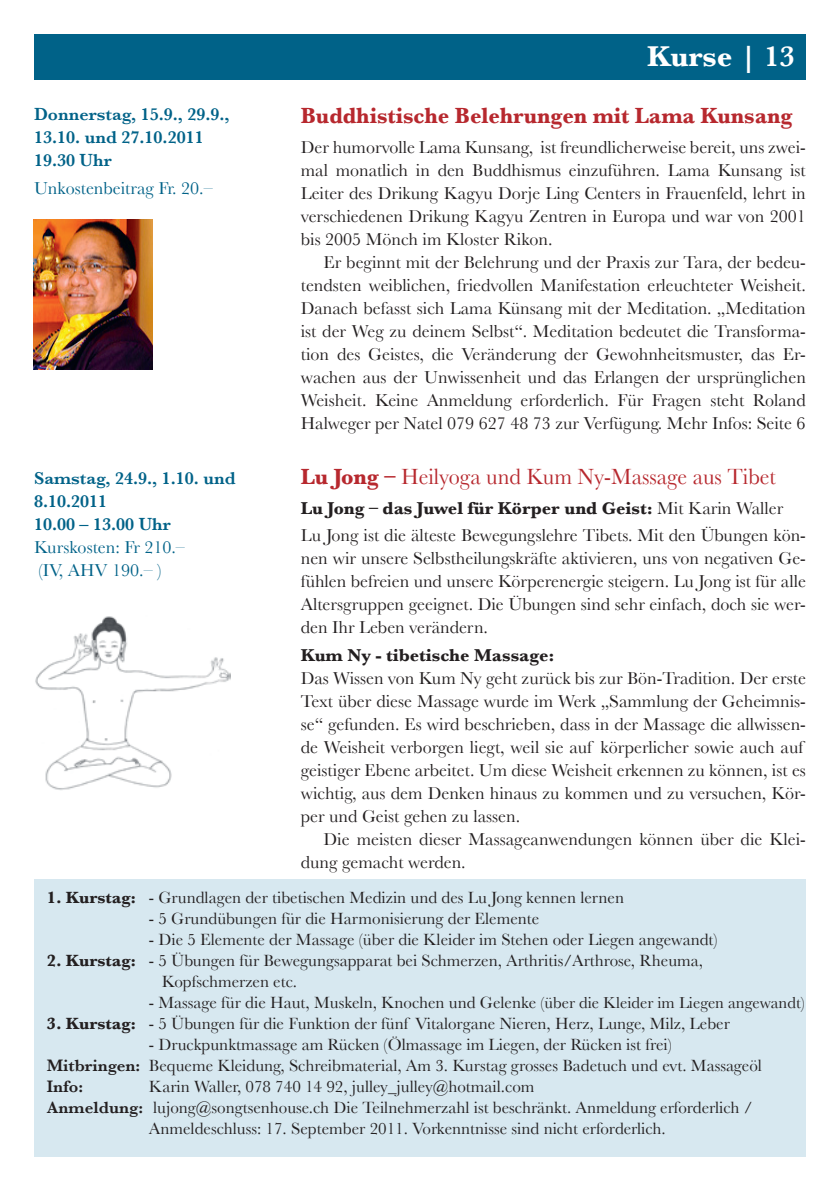
<style>
.page{position:relative;width:840px;height:1191px;background:#fff}
.page>*{position:absolute;margin:0;border:0;box-sizing:border-box;transform-origin:0 0}
.t1{font:700 30px "Baskerville";color:#fff}
.t2{font:23px "Baskerville";color:#b7282e;scale:.96 1}
.t3{font:700 23px "Baskerville";color:#b7282e;scale:.96 1}
.t4{font:18px/23px "Baskerville";color:#231f20;text-align:justify}
.t5{font:600 18px/23px "Baskerville";color:#006288}
.t6{font:18px/23px "Baskerville";color:#006288}
.t7{font:700 18px "Baskerville";color:#231f20}
.t8{font:17px/21px "Baskerville";color:#231f20}
.s1{font-weight:600}
.s2{font-weight:700}
.s3{font-size:16.4px}
</style>
<div class="page">
<div style="left:34px;top:34px;width:771px;height:45px;background:#006288"></div>
<img style="left:33px;top:219px;width:119px;height:151px">
<img style="left:35px;top:616px;width:196px;height:174px">
<div style="left:34px;top:879px;width:771px;height:278px;background:#d7e8f0"></div>
<p class="t5" style="left:34px;top:102px;width:197px">Donnerstag, 15.9., 29.9.,<br>13.10. und 27.10.2011<br>19.30 Uhr</p>
<p class="t6" style="left:34px;top:176px;width:180px">Unkostenbeitrag Fr. 20.–</p>
<p class="t5" style="left:34px;top:467px;width:203px">Samstag, 24.9., 1.10. und<br>8.10.2011<br>10.00 – 13.00 Uhr</p>
<p class="t6" style="left:34px;top:536px;width:152px">Kurskosten: Fr 210.– (IV, AHV 190.– )</p>
<h1 class="t1" style="left:647px;top:38px;width:149px">Kurse <span class="s1">| 13</span></h1>
<p class="t3" style="left:300px;top:102px;width:513px">Buddhistische Belehrungen mit Lama Kunsang</p>
<p class="t4" style="left:300px;top:136px;width:506px">Der humorvolle Lama Kunsang, ist freundlicherweise bereit, uns zwei&shy;mal monatlich in den Buddhismus einzuführen. Lama Kunsang ist Leiter des Drikung Kagyu Dorje Ling Centers in Frauenfeld, lehrt in verschiedenen Drikung Kagyu Zentren in Europa und war von 2001 bis 2005 Mönch im Kloster Rikon.</p>
<p class="t4" style="left:300px;top:251px;width:506px;text-indent:23px">Er beginnt mit der Belehrung und der Praxis zur Tara, der bedeu&shy;tendsten weiblichen, friedvollen Manifestation erleuchteter Weisheit.<br>Danach befasst sich Lama Künsang mit der Meditation. „Meditation ist der Weg zu deinem Selbst“. Meditation bedeutet die Transforma&shy;tion des Geistes, die Veränderung der Gewohnheitsmuster, das Er&shy;wachen aus der Unwissenheit und das Erlangen der ursprünglichen Weisheit. Keine Anmeldung erforderlich. Für Fragen steht Roland Halweger per Natel 079 627 48 73 zur Verfügung. Mehr Infos: Seite 6</p>
<p class="t2" style="left:300px;top:463px;width:496px"><span class="s2">Lu Jong –</span> Heilyoga und Kum Ny-Massage aus Tibet</p>
<p class="t4" style="left:300px;top:494px;width:506px;line-height:27.6px"><span class="s2">Lu Jong – das Juwel für Körper und Geist:</span> Mit Karin Waller<br>Lu Jong ist die älteste Bewegungslehre Tibets. Mit den Übungen kön-</p>
<p class="t4" style="left:300px;top:546px;width:506px">nen wir unsere Selbstheilungskräfte aktivieren, uns von negativen Ge&shy;fühlen befreien und unsere Körperenergie steigern. Lu Jong ist für alle Altersgruppen geeignet. Die Übungen sind sehr einfach, doch sie wer&shy;den Ihr Leben verändern.</p>
<p class="t7" style="left:300px;top:644px;width:255px">Kum Ny - tibetische Massage:</p>
<p class="t4" style="left:300px;top:666px;width:506px;text-align:left">Das Wissen von Kum Ny geht zurück bis zur Bön-Tradition. Der erste Text über diese Massage wurde im Werk „Sammlung der Geheimnis&shy;se“ gefunden. Es wird beschrieben, dass in der Massage die allwissen&shy;de Weisheit verborgen liegt, weil sie auf körperlicher sowie auch auf geistiger Ebene arbeitet. Um diese Weisheit erkennen zu können, ist es wichtig, aus dem Denken hinaus zu kommen und zu versuchen, Kör&shy;per und Geist gehen zu lassen.</p>
<p class="t4" style="left:300px;top:827px;width:506px;text-indent:23px">Die meisten dieser Massageanwendungen können über die Klei&shy;dung gemacht werden.</p>
<p class="t8" style="left:47px;top:886px;width:578px"><span class="s2">1. Kurstag:</span> - Grundlagen der tibetischen Medizin und des Lu Jong kennen lernen</p>
<p class="t8" style="left:149px;top:907px;width:391px">- 5 Grundübungen für die Harmonisierung der Elemente</p>
<p class="t8" style="left:149px;top:928px;width:570px">- Die 5 Elemente der Massage (über die Kleider im Stehen oder Liegen angewandt)</p>
<p class="t8" style="left:162px;top:949px;width:542px;text-indent:-115px"><span class="s2">2. Kurstag:</span> - 5 Übungen für Bewegungsapparat bei Schmerzen, Arthritis/Arthrose, Rheuma,<br>Kopfschmerzen etc.</p>
<p class="t8" style="left:149px;top:991px;width:657px">- Massage für die Haut, Muskeln, Knochen und Gelenke <span class="s3">(über die Kleider im Liegen angewandt)</span></p>
<p class="t8" style="left:47px;top:1012px;width:684px"><span class="s2">3. Kurstag:</span> - 5 Übungen für die Funktion der fünf Vitalorgane Nieren, Herz, Lunge, Milz, Leber</p>
<p class="t8" style="left:47px;top:1033px;width:716px;text-indent:102px">- Druckpunktmassage am Rücken (Ölmassage im Liegen, der Rücken ist frei)<br><span class="s1">Mitbringen:</span> Bequeme Kleidung, Schreibmaterial, Am 3. Kurstag grosses Badetuch und evt. Massageöl<br><span class="s1">Info:</span></p>
<p class="t8" style="left:149px;top:1075px;width:387px">Karin Waller, 078 740 14 92, julley_julley@hotmail.com</p>
<p class="t8" style="left:47px;top:1096px;width:707px"><span class="s1">Anmeldung:</span> lujong@songtsenhouse.ch Die Teilnehmerzahl ist beschränkt. Anmeldung erforderlich /</p>
<p class="t8" style="left:149px;top:1117px;width:518px">Anmeldeschluss: 17. September 2011. Vorkenntnisse sind nicht erforderlich.</p>
</div>
